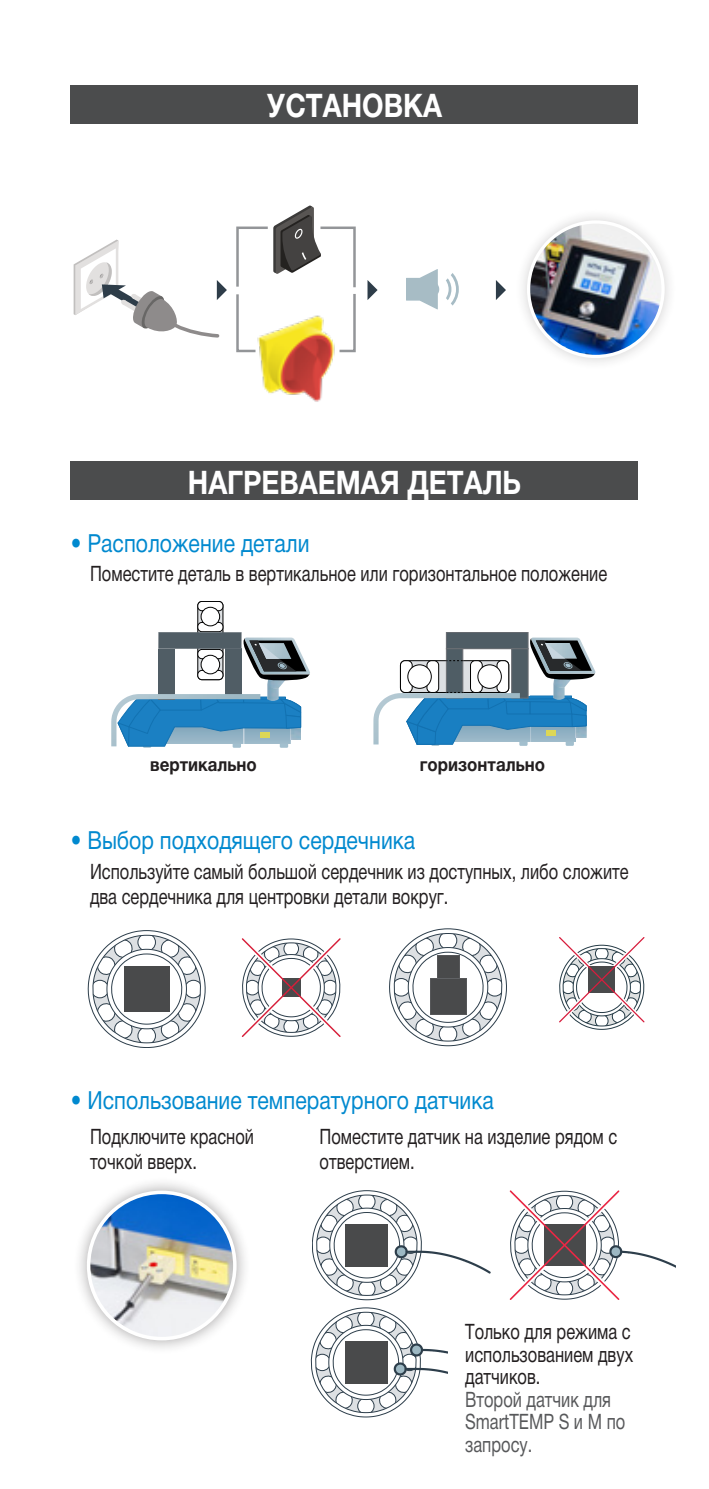
<style>
.page{position:relative;width:709px;height:1489px;background:#fff}
.page>*{position:absolute;margin:0;border:0;box-sizing:border-box;transform-origin:0 0}
.t1{font:700 32.5px "Helvetica Neue LTCYR";color:#fff;scale:.85 1}
.t2{font:25px "Helvetica Neue LTCYR";color:#0089cf;scale:.85 1}
.t3{font:21.25px/25px "Helvetica Neue LTCYR";color:#231f20;scale:.78 1}
.t4{font:21.25px/22.5px "Helvetica Neue LTCYR";color:#57585a;scale:.78 1}
.t5{font:700 18.75px "Helvetica Neue LTCYR";color:#231f20;scale:.9 1}
</style>
<div class="page">
<svg style="left:367px;top:280px;width:10px;height:20px"></svg>
<svg style="left:496px;top:280px;width:10px;height:20px"></svg>
<svg style="left:406px;top:269px;width:53px;height:41px"></svg>
<svg style="left:74px;top:239px;width:153px;height:99px"></svg>
<img style="left:259px;top:353px;width:76px;height:49px">
<div style="left:225px;top:648px;width:16px;height:51px;background:#505d65"></div>
<svg style="left:198px;top:601px;width:25px;height:78px"></svg>
<div style="left:197px;top:601px;width:26px;height:79px;border:1px solid #000;border-radius:4px"></div>
<div style="left:198px;top:601px;width:25px;height:9px;background:#fff;border-radius:4px"></div>
<div style="left:197px;top:601px;width:26px;height:10px;border:1px solid #000;border-radius:4px"></div>
<div style="left:198px;top:622px;width:25px;height:9px;background:#fff;border-radius:4px"></div>
<div style="left:197px;top:622px;width:26px;height:10px;border:1px solid #000;border-radius:4px"></div>
<div style="left:201px;top:607px;width:19px;height:19px;background:#fff;border-radius:50%"></div>
<div style="left:201px;top:607px;width:19px;height:19px;border:1px solid #000;border-radius:50%"></div>
<svg style="left:128px;top:696px;width:173px;height:51px;background:#61a1c7"></svg>
<img style="left:267px;top:689px;width:12px;height:12px">
<img style="left:267px;top:681px;width:18px;height:8px">
<div style="left:158px;top:649px;width:17px;height:50px;background:#505d65"></div>
<img style="left:111px;top:694px;width:149px;height:52px">
<svg style="left:158px;top:632px;width:152px;height:49px"></svg>
<svg style="left:400px;top:660px;width:109px;height:32px"></svg>
<div style="left:400px;top:660px;width:109px;height:32px;border:1px solid #000;border-radius:5px"></div>
<div style="left:400px;top:660px;width:12px;height:32px;background:#fff;border-radius:5px"></div>
<div style="left:400px;top:660px;width:12px;height:32px;border:1px solid #000;border-radius:5px"></div>
<div style="left:427px;top:660px;width:11px;height:32px;background:#fff;border-radius:5px"></div>
<div style="left:426px;top:660px;width:13px;height:32px;border:1px solid #000;border-radius:5px"></div>
<div style="left:408px;top:664px;width:23px;height:24px;background:#fff;border-radius:50%"></div>
<div style="left:407px;top:664px;width:24px;height:24px;border:1px solid #000;border-radius:50%"></div>
<div style="left:470px;top:660px;width:12px;height:32px;background:#fff;border-radius:5px"></div>
<div style="left:470px;top:660px;width:12px;height:32px;border:1px solid #000;border-radius:5px"></div>
<div style="left:497px;top:660px;width:12px;height:32px;background:#fff;border-radius:5px"></div>
<div style="left:496px;top:660px;width:13px;height:32px;border:1px solid #000;border-radius:5px"></div>
<div style="left:478px;top:664px;width:23px;height:24px;background:#fff;border-radius:50%"></div>
<div style="left:477px;top:664px;width:24px;height:24px;border:1px solid #000;border-radius:50%"></div>
<img style="left:553px;top:688px;width:11px;height:4px">
<img style="left:553px;top:680px;width:18px;height:8px">
<svg style="left:530px;top:638px;width:65px;height:42px"></svg>
<div style="left:446px;top:632px;width:82px;height:16px;background:#4f5d65"></div>
<div style="left:446px;top:632px;width:82px;height:16px;border:1px solid #6c6f74"></div>
<div style="left:446px;top:648px;width:17px;height:50px;background:#4f5d65;border:1px solid #6c6f74"></div>
<div style="left:511px;top:648px;width:17px;height:50px;background:#4f5d65;border:1px solid #6c6f74"></div>
<img style="left:373px;top:693px;width:33px;height:51px">
<svg style="left:406px;top:692px;width:180px;height:53px;background:#5298c4"></svg>
<svg style="left:311px;top:1307px;width:136px;height:110px"></svg>
<div style="left:345px;top:1341px;width:42px;height:42px;background:#494a4b"></div>
<div style="left:73px;top:1176px;width:178px;height:178px;background:#231f20;opacity:.4"></div>
<img style="left:89px;top:1192px;width:146px;height:146px;border-radius:73px">
<div style="left:87px;top:1190px;width:150px;height:150px;border:4px solid #fff;border-radius:50%"></div>
<div style="left:515px;top:208px;width:162px;height:162px;background:#231f20;opacity:.2"></div>
<img style="left:528px;top:222px;width:135px;height:134px;border-radius:67px">
<div style="left:527px;top:220px;width:137px;height:138px;border:3px solid #fff;border-radius:50%"></div>
<div style="left:71px;top:85px;width:567px;height:38px;background:#4b4c4d"></div>
<div style="left:71px;top:462px;width:567px;height:38px;background:#4b4c4d"></div>
<svg style="left:236px;top:205px;width:120px;height:148px"></svg>
<svg style="left:88px;top:930px;width:118px;height:117px"></svg>
<div style="left:124px;top:966px;width:46px;height:45px;background:#494a4b"></div>
<svg style="left:389px;top:928px;width:118px;height:118px"></svg>
<svg style="left:559px;top:937px;width:85px;height:92px"></svg>
<svg style="left:242px;top:938px;width:99px;height:98px"></svg>
<svg style="left:312px;top:1190px;width:178px;height:109px"></svg>
<div style="left:346px;top:1224px;width:42px;height:42px;background:#494a4b"></div>
<svg style="left:509px;top:1190px;width:166px;height:109px"></svg>
<p class="t1" style="left:267px;top:88px;width:207px">УСТАНОВКА</p>
<p class="t1" style="left:188px;top:464px;width:393px">НАГРЕВАЕМАЯ ДЕТАЛЬ</p>
<p class="t2" style="left:71px;top:529px;width:282px">• Расположение детали</p>
<p class="t3" style="left:90px;top:561px;width:664px">Поместите деталь в вертикальное или горизонтальное положение</p>
<p class="t5" style="left:150px;top:753px;width:120px">вертикально</p>
<p class="t5" style="left:420px;top:753px;width:141px">горизонтально</p>
<p class="t2" style="left:71px;top:827px;width:406px">• Выбор подходящего сердечника</p>
<p class="t3" style="left:90px;top:859px;width:692px">Используйте самый большой сердечник из доступных, либо сложите два сердечника для центровки детали вокруг.</p>
<p class="t2" style="left:71px;top:1086px;width:499px">• Использование температурного датчика</p>
<p class="t3" style="left:90px;top:1124px;width:212px">Подключите красной точкой вверх.</p>
<p class="t3" style="left:319px;top:1124px;width:383px">Поместите датчик на изделие рядом с отверстием.</p>
<p class="t3" style="left:465px;top:1320px;width:217px;line-height:22.5px;text-align:justify">Только для режима с использованием двух датчиков.</p>
<p class="t4" style="left:465px;top:1388px;width:207px">Второй датчик для<br>SmartTEMP S и M по запросу.</p>
</div>
